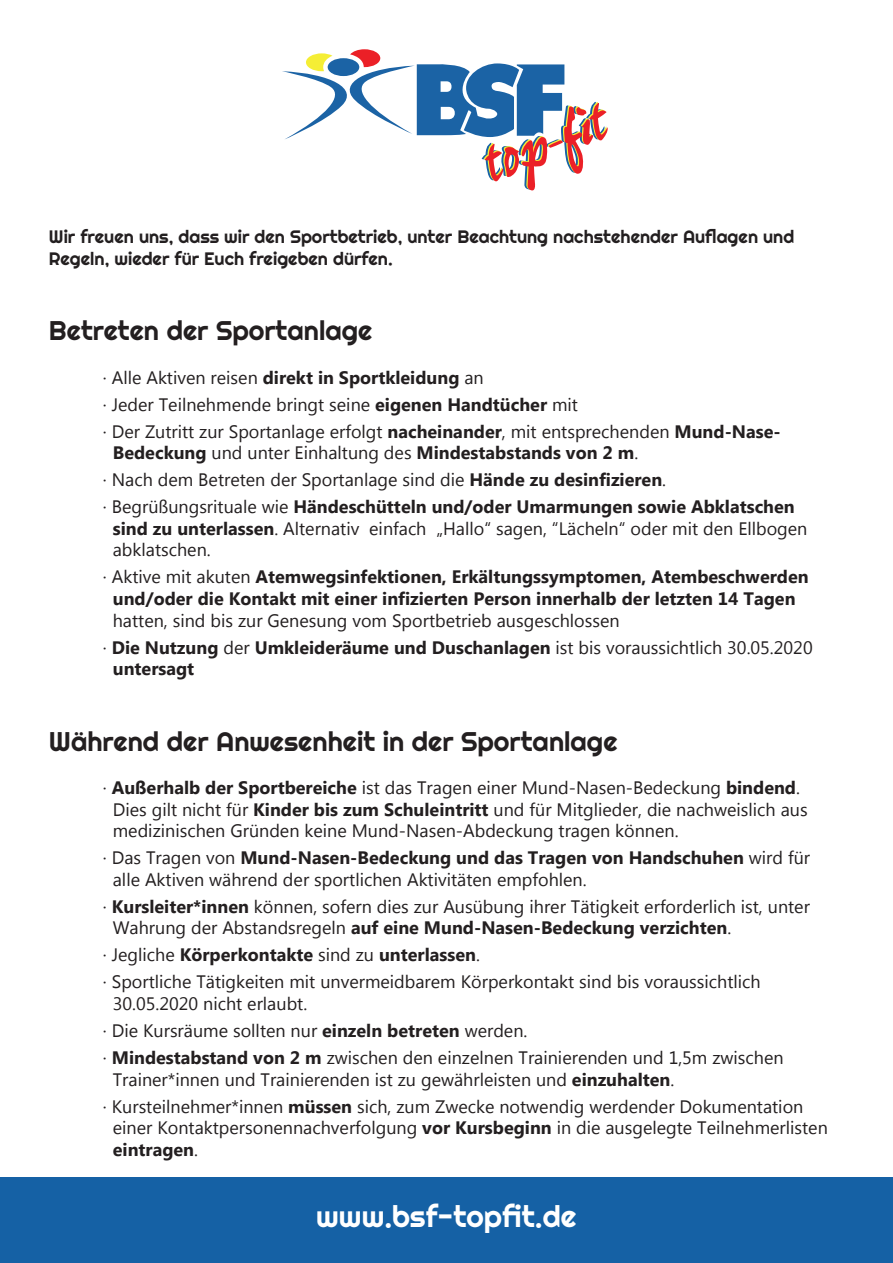
<style>
.page{position:relative;width:893px;height:1263px;background:#fff}
.page>*{position:absolute;margin:0;border:0;box-sizing:border-box;transform-origin:0 0}
.t1{font:30px "Righteous";color:#fff}
.t2{font:27px "Righteous";color:#231f20}
.t3{font:18px/27px "Myanmar Text";color:#231f20}
.t4{font:700 18px/27px "Myanmar Text";color:#231f20}
.t5{font:18px/21.6px "Righteous";color:#231f20}
.s1{font-weight:700}
.s2{font-weight:400}
</style>
<div class="page">
<svg style="left:282px;top:49px;width:326px;height:141px"></svg>
<div style="left:0;top:1178px;width:893px;height:85px;background:#1561a5"></div>
<p class="t5" style="left:49px;top:226px;width:747px">Wir freuen uns, dass wir den Sportbetrieb, unter Beachtung nachstehender Auflagen und<br>Regeln, wieder für Euch freigeben dürfen.</p>
<h2 class="t2" style="left:49px;top:314px;width:325px">Betreten der Sportanlage</h2>
<p class="t3" style="left:103px;top:364px;width:679px">· Alle Aktiven reisen <span class="s1">direkt in Sportkleidung</span> an<br>· Jeder Teilnehmende bringt seine <span class="s1">eigenen Handtücher</span> mit<br>· Der Zutritt zur Sportanlage erfolgt <span class="s1">nacheinander</span>, mit entsprechenden <span class="s1">Mund-Nase-</span></p>
<p class="t4" style="left:103px;top:439px;width:693px;text-indent:10px">Bedeckung <span class="s2">und unter Einhaltung des</span> Mindestabstands von 2 m<span class="s2">.<br>· Nach dem Betreten der Sportanlage sind die</span> Hände zu desinfizieren<span class="s2">.<br>· Begrüßungsrituale wie</span> Händeschütteln und/oder Umarmungen sowie Abklatschen</p>
<p class="t3" style="left:113px;top:518px;width:696px;line-height:21.6px"><span class="s1">sind zu unterlassen</span>. Alternativ einfach „Hallo“ sagen, “Lächeln“ oder mit den Ellbogen abklatschen.</p>
<p class="t4" style="left:103px;top:566px;width:707px;line-height:21.6px;text-align:center"><span class="s2">· Aktive mit akuten</span> Atemwegsinfektionen, Erkältungssymptomen, Atembeschwerden und/oder die Kontakt mit einer infizierten Person innerhalb der letzten 14 Tagen</p>
<p class="t3" style="left:103px;top:607px;width:711px;text-indent:10px">hatten, sind bis zur Genesung vom Sportbetrieb ausgeschlossen<br>· <span class="s1">Die Nutzung</span> der <span class="s1">Umkleideräume und Duschanlagen</span> ist bis voraussichtlich 30.05.2020</p>
<p class="t4" style="left:113px;top:655px;width:83px">untersagt</p>
<h2 class="t2" style="left:49px;top:724px;width:570px">Während der Anwesenheit in der Sportanlage</h2>
<p class="t3" style="left:113px;top:777px;width:696px;line-height:21.6px;text-indent:-10px">· <span class="s1">Außerhalb der Sportbereiche</span> ist das Tragen einer Mund-Nasen-Bedeckung <span class="s1">bindend</span>.<br>Dies gilt nicht für <span class="s1">Kinder bis zum Schuleintritt</span> und für Mitglieder, die nachweislich aus medizinischen Gründen keine Mund-Nasen-Abdeckung tragen können.</p>
<p class="t3" style="left:113px;top:847px;width:699px;line-height:21.6px;text-indent:-10px">· Das Tragen von <span class="s1">Mund-Nasen-Bedeckung und das Tragen von Handschuhen</span> wird für alle Aktiven während der sportlichen Aktivitäten empfohlen.</p>
<p class="t3" style="left:113px;top:896px;width:699px;line-height:21.6px;text-indent:-10px">· <span class="s1">Kursleiter*innen</span> können, sofern dies zur Ausübung ihrer Tätigkeit erforderlich ist, unter<br>Wahrung der Abstandsregeln <span class="s1">auf eine Mund-Nasen-Bedeckung verzichten</span>.</p>
<p class="t3" style="left:103px;top:942px;width:659px">· Jegliche <span class="s1">Körperkontakte</span> sind zu <span class="s1">unterlassen</span>.<br>· Sportliche Tätigkeiten mit unvermeidbarem Körperkontakt sind bis voraussichtlich</p>
<p class="t3" style="left:103px;top:990px;width:682px;text-indent:10px">30.05.2020 nicht erlaubt.<br>· Die Kursräume sollten nur <span class="s1">einzeln betreten</span> werden.<br>· <span class="s1">Mindestabstand von 2 m</span> zwischen den einzelnen Trainierenden und 1,5m zwischen</p>
<p class="t3" style="left:103px;top:1066px;width:702px;text-indent:10px">Trainer*innen und Trainierenden ist zu gewährleisten und <span class="s1">einzuhalten</span>.<br>· Kursteilnehmer*innen <span class="s1">müssen</span> sich, zum Zwecke notwendig werdender Dokumentation</p>
<p class="t3" style="left:113px;top:1117px;width:717px;line-height:21.6px">einer Kontaktpersonennachverfolgung <span class="s1">vor Kursbeginn</span> in die ausgelegte Teilnehmerlisten <span class="s1">eintragen</span>.</p>
<h1 class="t1" style="left:316px;top:1197px;width:262px">www.bsf-topfit.de</h1>
</div>
